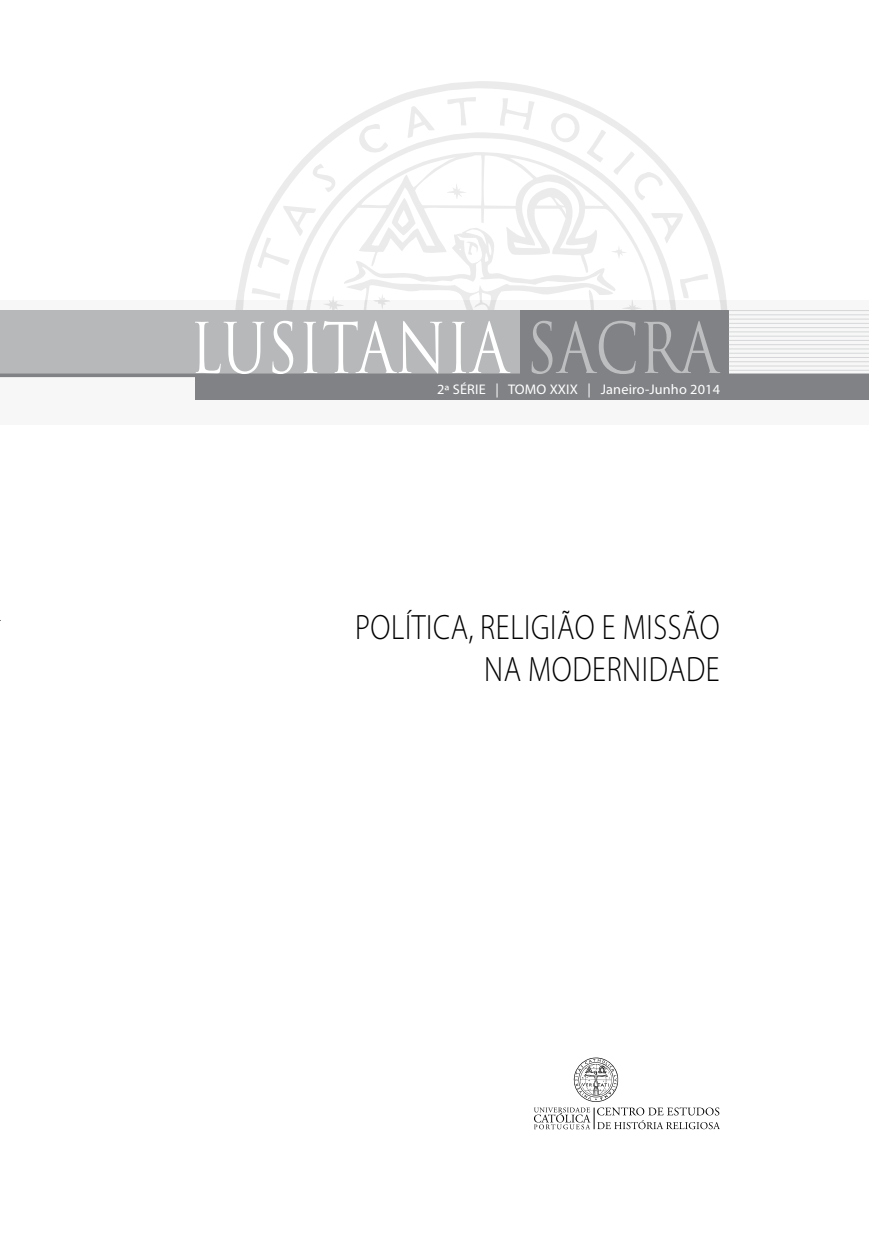
<style>
.page{position:relative;width:869px;height:1241px;background:#fff}
.page>*{position:absolute;margin:0;border:0;box-sizing:border-box;transform-origin:0 0}
.t1{font:67.9px "Trajan";color:#fff;scale:.8 1}
.t2{font:300 35.35px/42.4px "Myriad Pro";letter-spacing:.02em;color:#000;text-align:right;scale:.84 1}
.t3{font:14px "Myriad Pro";letter-spacing:.01em;color:#fff}
.s1{color:#bcbec0}
</style>
<div class="page">
<svg style="left:573px;top:1057px;width:45px;height:44px"></svg>
<svg style="left:534px;top:1107px;width:185px;height:22px"></svg>
<svg style="left:237px;top:81px;width:489px;height:219px"></svg>
<svg style="left:0;top:300px;width:868px;height:78px;fill:#b6b8ba"></svg>
<div style="left:195px;top:376px;width:673px;height:24px;background:#808285"></div>
<div style="left:520px;top:310px;width:208px;height:65px;background:#808285"></div>
<svg style="left:0;top:373px;width:868px;height:4px;fill:#808285"></svg>
<hr style="left:728px;top:319px;width:140px;height:1px;background:#bcbec0">
<hr style="left:728px;top:314px;width:140px;height:1px;background:#bcbec0">
<hr style="left:728px;top:353px;width:140px;height:1px;background:#bcbec0">
<hr style="left:728px;top:323px;width:140px;height:1px;background:#bcbec0">
<hr style="left:728px;top:327px;width:140px;height:1px;background:#bcbec0">
<hr style="left:728px;top:331px;width:140px;height:1px;background:#bcbec0">
<hr style="left:728px;top:336px;width:140px;height:1px;background:#bcbec0">
<hr style="left:728px;top:340px;width:140px;height:1px;background:#bcbec0">
<hr style="left:728px;top:344px;width:140px;height:1px;background:#bcbec0">
<hr style="left:728px;top:348px;width:140px;height:1px;background:#bcbec0">
<hr style="left:728px;top:357px;width:140px;height:1px;background:#bcbec0">
<hr style="left:728px;top:361px;width:140px;height:1px;background:#bcbec0">
<hr style="left:728px;top:365px;width:140px;height:1px;background:#bcbec0">
<hr style="left:728px;top:370px;width:140px;height:1px;background:#bcbec0">
<hr style="left:728px;top:310px;width:140px;height:1px;background:#bcbec0">
<h1 class="t1" style="left:190px;top:307px;width:661px">LUSITANIA <span class="s1">SACRA</span></h1>
<p class="t3" style="left:437px;top:381px;width:284px">2ª SÉRIE | TOMO XXIX | Janeiro‑Junho 2014</p>
<p class="t2" style="left:355px;top:606px;width:435px">POLÍTICA, RELIGIÃO E MISSÃO<br>NA MODERNIDADE</p>
</div>
